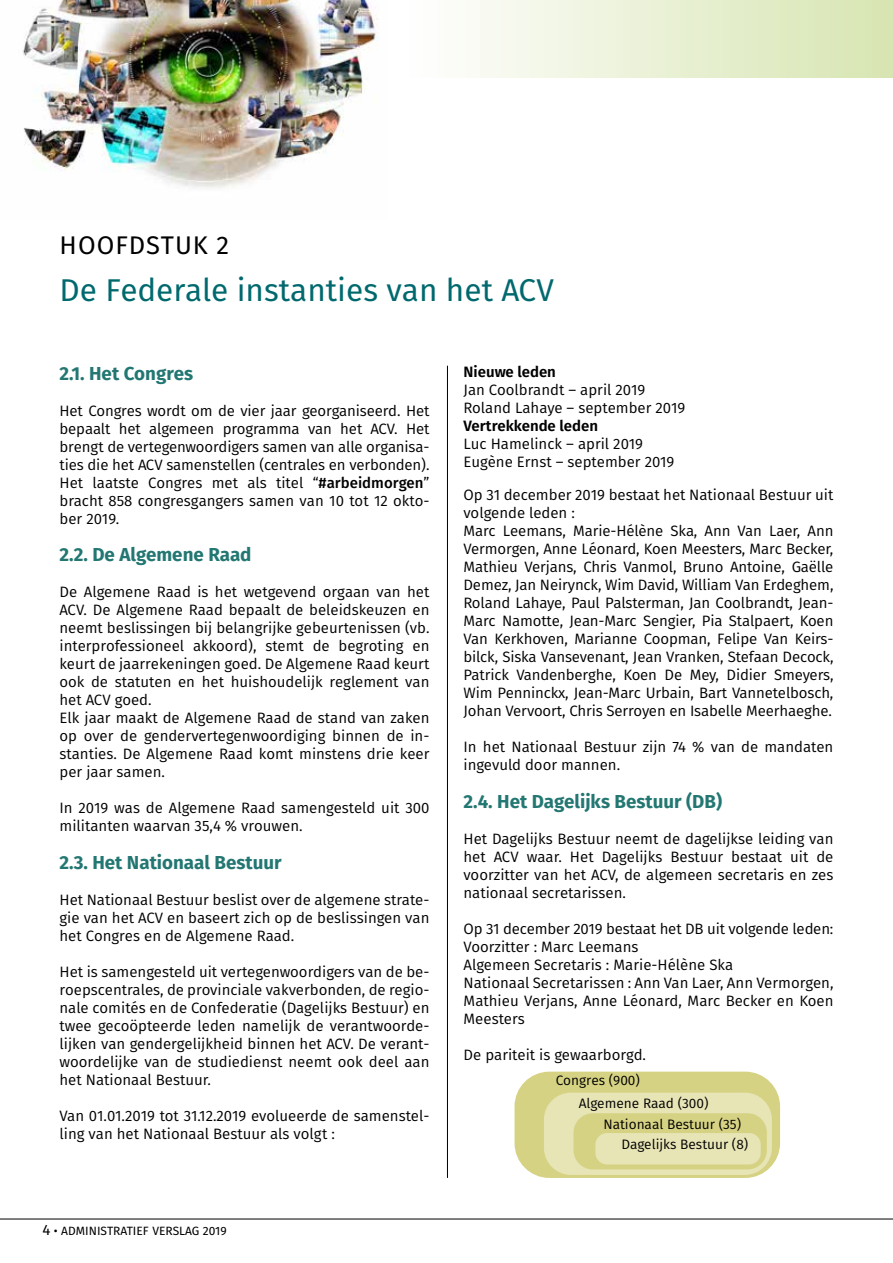
<style>
.page{position:relative;width:893px;height:1263px;background:#fff}
.page>*{position:absolute;margin:0;border:0;box-sizing:border-box;transform-origin:0 0}
.t1{font:31.5px "Fira Sans";color:#00696e}
.t2{font:25.5px "Fira Sans";letter-spacing:.04em;color:#000}
.t3{font:700 18.75px "Fira Sans";color:#237772}
.t4{font:15px/18px "Fira Sans";color:#000}
.t5{font:600 15px "Fira Sans";color:#000}
.t6{font:13.65px/23px "Fira Sans";color:#000}
.t7{font:12px "Fira Sans";color:#000}
.s1{font-weight:500}
.s2{font-size:15px}
</style>
<div class="page">
<svg style="left:466px;top:0;width:427px;height:78px;background:#e8f0d3"></svg>
<hr style="left:0;top:1218px;width:893px;height:1px;background:#000">
<hr style="left:447px;top:366px;width:1px;height:812px;background:#000">
<img style="left:22px;top:0;width:356px;height:189px">
<div style="left:514px;top:1071px;width:266px;height:107px;background:#d6d283;border-radius:35px"></div>
<div style="left:544px;top:1092px;width:228px;height:83px;background:#e7e4b5;border-radius:27px"></div>
<div style="left:573px;top:1113px;width:194px;height:56px;background:#d6d283;border-radius:19px"></div>
<div style="left:595px;top:1133px;width:166px;height:31px;background:#e7e4b5;border-radius:12px"></div>
<h2 class="t2" style="left:60px;top:227px;width:171px">HOOFDSTUK 2</h2>
<h1 class="t1" style="left:60px;top:268px;width:496px">De Federale instanties van het ACV</h1>
<p class="t3" style="left:60px;top:360px;width:135px">2.1. Het Congres</p>
<p class="t4" style="left:60px;top:401px;width:371px;text-align:justify">Het Congres wordt om de vier jaar georganiseerd. Het bepaalt het algemeen programma van het ACV. Het brengt de vertegenwoordigers samen van alle organisa&shy;ties die het ACV samenstellen (centrales en verbonden).<br>Het laatste Congres met als titel “<span class="s1">#arbeidmorgen</span>” bracht 858 congresgangers samen van 10 tot 12 okto&shy;ber 2019.</p>
<p class="t3" style="left:60px;top:542px;width:193px">2.2. De Algemene Raad</p>
<p class="t4" style="left:60px;top:583px;width:371px">De Algemene Raad is het wetgevend orgaan van het ACV. De Algemene Raad bepaalt de beleidskeuzen en neemt beslissingen bij belangrijke gebeurtenissen (vb. interprofessioneel akkoord), stemt de begroting en keurt de jaarrekeningen goed. De Algemene Raad keurt ook de statuten en het huishoudelijk reglement van het ACV goed.<br>Elk jaar maakt de Algemene Raad de stand van zaken op over de gendervertegenwoordiging binnen de in&shy;stanties. De Algemene Raad komt minstens drie keer per jaar samen.</p>
<p class="t4" style="left:60px;top:799px;width:371px">In 2019 was de Algemene Raad samengesteld uit 300 militanten waarvan 35,4 % vrouwen.</p>
<p class="t3" style="left:60px;top:849px;width:224px">2.3. Het Nationaal Bestuur</p>
<p class="t4" style="left:60px;top:890px;width:371px;text-align:justify">Het Nationaal Bestuur beslist over de algemene strate&shy;gie van het ACV en baseert zich op de beslissingen van het Congres en de Algemene Raad.</p>
<p class="t4" style="left:60px;top:962px;width:371px;text-align:justify">Het is samengesteld uit vertegenwoordigers van de be&shy;roepscentrales, de provinciale vakverbonden, de regio&shy;nale comités en de Confederatie (Dagelijks Bestuur) en twee gecoöpteerde leden namelijk de verantwoorde&shy;lijken van gendergelijkheid binnen het ACV. De verant&shy;woordelijke van de studiedienst neemt ook deel aan het Nationaal Bestuur.</p>
<p class="t4" style="left:60px;top:1106px;width:371px">Van 01.01.2019 tot 31.12.2019 evolueerde de samenstel&shy;ling van het Nationaal Bestuur als volgt :</p>
<p class="t7" style="left:42px;top:1222px;width:186px"><span class="s2">4</span> • ADMINISTRATIEF VERSLAG 2019</p>
<p class="t5" style="left:463px;top:361px;width:94px">Nieuwe leden</p>
<p class="t4" style="left:463px;top:381px;width:223px">Jan Coolbrandt – april 2019<br>Roland Lahaye – september 2019</p>
<p class="t5" style="left:463px;top:415px;width:136px">Vertrekkende leden</p>
<p class="t4" style="left:463px;top:435px;width:212px">Luc Hamelinck – april 2019<br>Eugène Ernst – september 2019</p>
<p class="t4" style="left:463px;top:486px;width:371px">Op 31 december 2019 bestaat het Nationaal Bestuur uit volgende leden :<br>Marc Leemans, Marie-Hélène Ska, Ann Van Laer, Ann Vermorgen, Anne Léonard, Koen Meesters, Marc Becker, Mathieu Verjans, Chris Vanmol, Bruno Antoine, Gaëlle Demez, Jan Neirynck, Wim David, William Van Erdeghem, Roland Lahaye, Paul Palsterman, Jan Coolbrandt, Jean-Marc Namotte, Jean-Marc Sengier, Pia Stalpaert, Koen Van Kerkhoven, Marianne Coopman, Felipe Van Keirs&shy;bilck, Siska Vansevenant, Jean Vranken, Stefaan Decock, Patrick Vandenberghe, Koen De Mey, Didier Smeyers, Wim Penninckx, Jean-Marc Urbain, Bart Vannetelbosch, Johan Vervoort, Chris Serroyen en Isabelle Meerhaeghe.</p>
<p class="t4" style="left:463px;top:738px;width:371px">In het Nationaal Bestuur zijn 74 % van de mandaten ingevuld door mannen.</p>
<p class="t3" style="left:463px;top:788px;width:260px">2.4. Het Dagelijks Bestuur (DB)</p>
<p class="t4" style="left:463px;top:829px;width:371px;text-align:justify">Het Dagelijks Bestuur neemt de dagelijkse leiding van het ACV waar. Het Dagelijks Bestuur bestaat uit de voorzitter van het ACV, de algemeen secretaris en zes nationaal secretarissen.</p>
<p class="t4" style="left:463px;top:919px;width:371px">Op 31 december 2019 bestaat het DB uit volgende leden:<br>Voorzitter : Marc Leemans<br>Algemeen Secretaris : Marie-Hélène Ska<br>Nationaal Secretarissen : Ann Van Laer, Ann Vermorgen, Mathieu Verjans, Anne Léonard, Marc Becker en Koen Meesters</p>
<p class="t4" style="left:463px;top:1045px;width:184px">De pariteit is gewaarborgd.</p>
<p class="t6" style="left:579px;top:1069px;width:131px;text-indent:-23px">Congres (900)<br>Algemene Raad (300)</p>
<p class="t6" style="left:621px;top:1115px;width:128px;line-height:19.5px;text-indent:-18px">Nationaal Bestuur (35)<br>Dagelijks Bestuur (8)</p>
</div>
